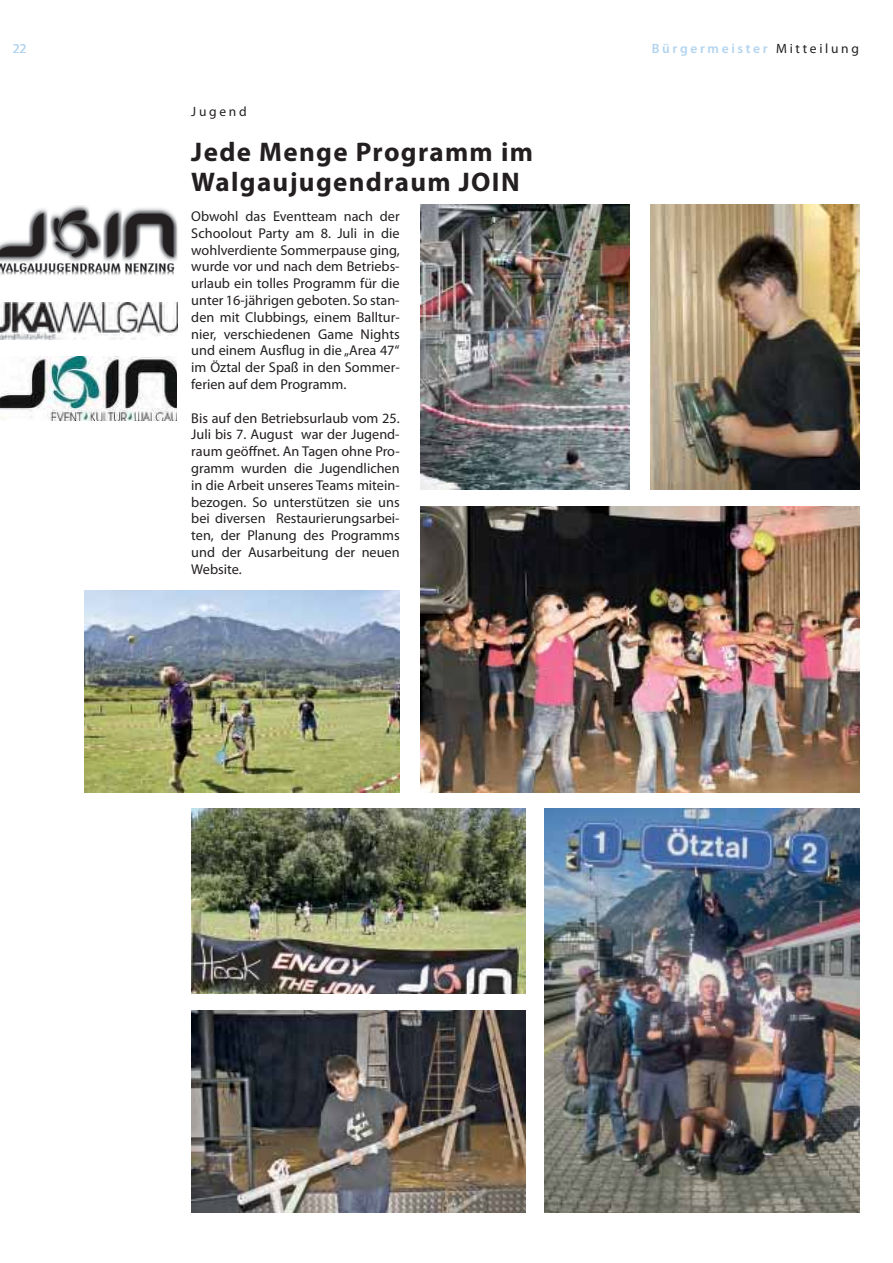
<style>
.page{position:relative;width:893px;height:1263px;background:#fff}
.page>*{position:absolute;margin:0;border:0;box-sizing:border-box;transform-origin:0 0}
.t1{font:700 27px/30.6px "Myriad Pro";letter-spacing:.05em;color:#231f20}
.t2{font:14.25px/16.8px "Myriad Pro";color:#231f20;text-align:justify}
.t3{font:600 13.5px "Myriad Pro";letter-spacing:.2em;color:#b2d4f0}
.t4{font:13.5px "Myriad Pro";letter-spacing:.2em;color:#231f20}
.t5{font:13.5px "Myriad Pro";color:#b2d4f0}
.s1{font-weight:400;color:#231f20}
</style>
<div class="page">
<img style="left:0;top:206px;width:178px;height:69px">
<img style="left:85px;top:591px;width:315px;height:201px">
<img style="left:544px;top:809px;width:315px;height:403px">
<img style="left:421px;top:205px;width:208px;height:285px">
<img style="left:421px;top:507px;width:438px;height:285px">
<img style="left:650px;top:205px;width:209px;height:285px">
<img style="left:191px;top:1011px;width:334px;height:201px">
<img style="left:0;top:302px;width:177px;height:37px">
<img style="left:0;top:357px;width:177px;height:63px">
<img style="left:191px;top:809px;width:334px;height:185px">
<p class="t5" style="left:13px;top:43px;width:15px">22</p>
<p class="t3" style="left:652px;top:43px;width:209px">Bürgermeister <span class="s1">Mitteilung</span></p>
<p class="t4" style="left:191px;top:107px;width:57px">Jugend</p>
<h1 class="t1" style="left:191px;top:138px;width:343px">Jede Menge Programm im<br>Walgaujugendraum JOIN</h1>
<p class="t2" style="left:191px;top:209px;width:210px">Obwohl das Eventteam nach der Schoolout Party am 8. Juli in die wohlverdiente Sommerpause ging, wurde vor und nach dem Betriebs&shy;urlaub ein tolles Programm für die unter 16-jährigen geboten. So stan&shy;den mit Clubbings, einem Balltur&shy;nier, verschiedenen Game Nights und einem Ausflug in die „Area 47“ im Öztal der Spaß in den Sommer&shy;ferien auf dem Programm.</p>
<p class="t2" style="left:191px;top:410px;width:210px">Bis auf den Betriebsurlaub vom 25.<br>Juli bis 7. August war der Jugend&shy;raum geöffnet. An Tagen ohne Pro&shy;gramm wurden die Jugendlichen in die Arbeit unseres Teams mitein&shy;bezogen. So unterstützen sie uns bei diversen Restaurierungsarbei&shy;ten, der Planung des Programms und der Ausarbeitung der neuen Website.</p>
</div>
